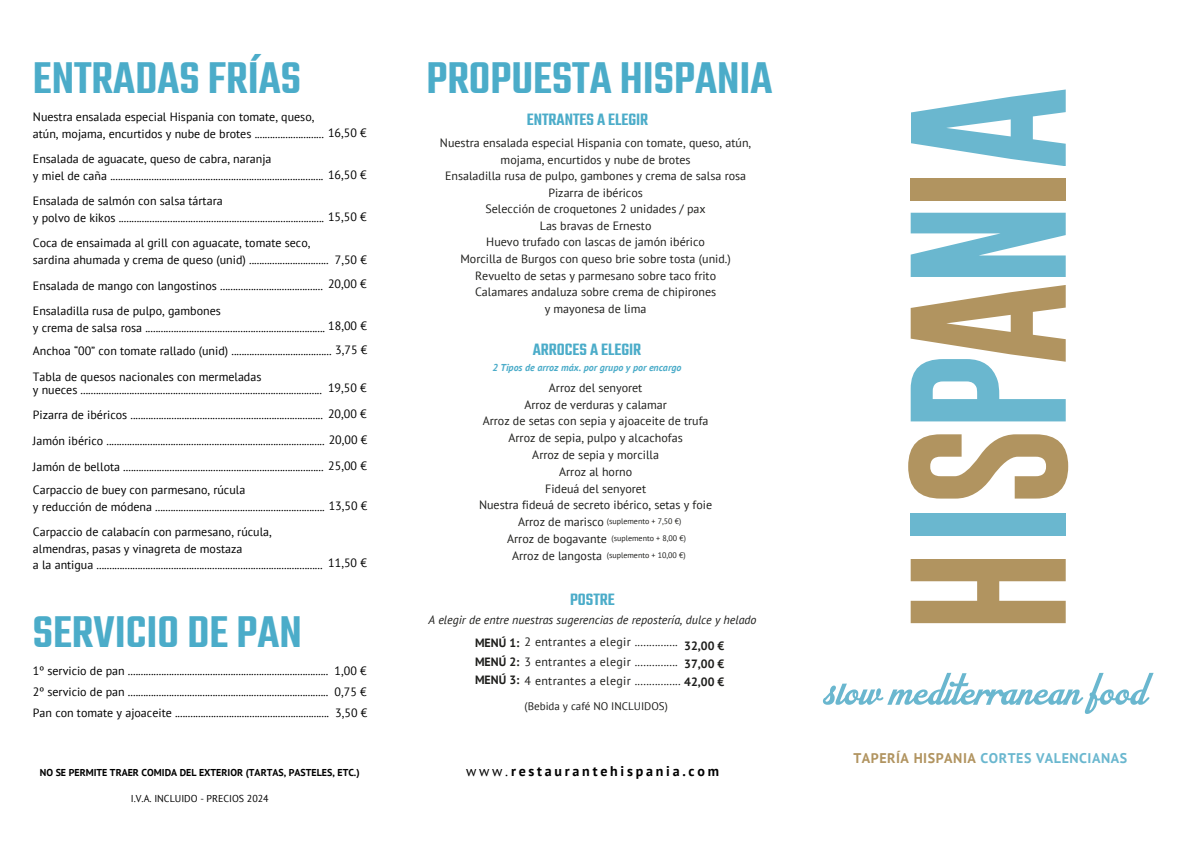
<style>
.page{position:relative;width:1191px;height:843px;background:#fff}
.page>*{position:absolute;margin:0;border:0;box-sizing:border-box;transform-origin:0 0}
.t1{font:700 48px "Kief Tek Semi";color:#4bacc9}
.t2{font:700 17.8px "Kief Tek Semi";color:#4bacc9}
.t3{font:700 14px "PT Sans";letter-spacing:.035em;color:#6ab7cf}
.t4{font:700 14px "PT Sans";letter-spacing:.195em;color:#010101}
.t5{font:12px "PT Sans";color:#000}
.t6{font:12px/16.5px "PT Sans";color:#1e1e1c;text-align:center}
.t7{font:12px/19.5px "PT Sans";letter-spacing:.025em;color:#1e1e1c}
.t8{font:italic 12px "PT Sans";color:#1e1e1c}
.t9{font:700 12px/18px "PT Sans";color:#1e1e1c}
.t10{font:11px "PT Sans";color:#1e1e1c}
.t11{font:700 10px "PT Sans";color:#000}
.t12{font:italic 700 10px "PT Sans";color:#4bacc9}
.t13{font:10px "PT Sans";color:#000}
.t14{font:8px "PT Sans";color:#1e1e1c}
.s1{font-weight:700}
.s2{font-weight:400}
.s3{color:#b19460}
</style>
<div class="page">
<svg style="left:908px;top:434px;width:160px;height:64px"></svg>
<div style="left:910px;top:178px;width:155px;height:22px;background:#b19460"></div>
<div style="left:910px;top:512px;width:155px;height:23px;background:#6ab7cf"></div>
<svg style="left:910px;top:559px;width:155px;height:64px"></svg>
<svg style="left:911px;top:89px;width:154px;height:77px"></svg>
<svg style="left:910px;top:285px;width:155px;height:136px"></svg>
<svg style="left:910px;top:213px;width:155px;height:64px"></svg>
<svg style="left:823px;top:672px;width:330px;height:41px"></svg>
<h1 class="t1" style="left:33px;top:57px;width:269px">ENTRADAS FRÍAS</h1>
<p class="t5" style="left:33px;top:109px;width:283px">Nuestra ensalada especial Hispania con tomate, queso,</p>
<p class="t5" style="left:33px;top:125px;width:335px">atún, mojama, encurtidos y nube de brotes ........................... 16,50 €</p>
<p class="t5" style="left:33px;top:151px;width:240px">Ensalada de aguacate, queso de cabra, naranja</p>
<p class="t5" style="left:33px;top:167px;width:335px">y miel de caña ................................................................................... 16,50 €</p>
<p class="t5" style="left:33px;top:193px;width:191px">Ensalada de salmón con salsa tártara</p>
<p class="t5" style="left:33px;top:209px;width:335px">y polvo de kikos ................................................................................ 15,50 €</p>
<p class="t5" style="left:33px;top:235px;width:279px">Coca de ensaimada al grill con aguacate, tomate seco,</p>
<p class="t5" style="left:33px;top:251px;width:297px">sardina ahumada y crema de queso (unid) ...............................</p>
<p class="t5" style="left:33px;top:277px;width:291px">Ensalada de mango con langostinos ........................................</p>
<p class="t5" style="left:33px;top:303px;width:189px">Ensaladilla rusa de pulpo, gambones</p>
<p class="t5" style="left:33px;top:319px;width:335px">y crema de salsa rosa ...................................................................... 18,00 €</p>
<p class="t5" style="left:33px;top:343px;width:300px">Anchoa “00” con tomate rallado (unid) .......................................</p>
<p class="t5" style="left:33px;top:369px;width:230px">Tabla de quesos nacionales con mermeladas</p>
<p class="t5" style="left:33px;top:381px;width:290px">y nueces ..............................................................................................</p>
<p class="t5" style="left:33px;top:407px;width:291px">Pizarra de ibéricos ...........................................................................</p>
<p class="t5" style="left:33px;top:433px;width:293px">Jamón ibérico .....................................................................................</p>
<p class="t5" style="left:33px;top:458px;width:335px">Jamón de bellota .............................................................................. 25,00 €</p>
<p class="t5" style="left:33px;top:482px;width:214px">Carpaccio de buey con parmesano, rúcula</p>
<p class="t5" style="left:33px;top:498px;width:293px">y reducción de módena ..................................................................</p>
<p class="t5" style="left:33px;top:524px;width:240px">Carpaccio de calabacín con parmesano, rúcula,</p>
<p class="t5" style="left:33px;top:540px;width:211px">almendras, pasas y vinagreta de mostaza</p>
<p class="t5" style="left:33px;top:556px;width:291px">a la antigua ........................................................................................</p>
<p class="t5" style="left:335px;top:251px;width:34px">7,50 €</p>
<p class="t5" style="left:328px;top:276px;width:40px">20,00 €</p>
<h1 class="t5" style="left:335px;top:341px;width:34px">3,75 €</h1>
<p class="t5" style="left:328px;top:380px;width:40px">19,50 €</p>
<p class="t5" style="left:328px;top:405px;width:40px">20,00 €</p>
<p class="t5" style="left:328px;top:431px;width:40px">20,00 €</p>
<p class="t5" style="left:328px;top:497px;width:40px">13,50 €</p>
<p class="t5" style="left:328px;top:554px;width:40px">11,50 €</p>
<p class="t1" style="left:33px;top:611px;width:270px">SERVICIO DE PAN</p>
<p class="t5" style="left:33px;top:662px;width:297px">1º servicio de pan ..............................................................................</p>
<p class="t5" style="left:33px;top:683px;width:297px">2º servicio de pan ..............................................................................</p>
<p class="t5" style="left:33px;top:704px;width:298px">Pan con tomate y ajoaceite ............................................................</p>
<p class="t5" style="left:334px;top:662px;width:34px">1,00 €</p>
<p class="t5" style="left:334px;top:683px;width:34px">0,75 €</p>
<h1 class="t5" style="left:335px;top:705px;width:34px">3,50 €</h1>
<p class="t11" style="left:40px;top:765px;width:321px">NO SE PERMITE TRAER COMIDA DEL EXTERIOR (TARTAS, PASTELES, ETC.)</p>
<p class="t13" style="left:131px;top:791px;width:139px">I.V.A. INCLUIDO - PRECIOS 2024</p>
<p class="t1" style="left:426px;top:57px;width:347px">PROPUESTA HISPANIA</p>
<p class="t2" style="left:526px;top:112px;width:123px">ENTRANTES A ELEGIR</p>
<p class="t6" style="left:440px;top:135px;width:313px">Nuestra ensalada especial Hispania con tomate, queso, atún, mojama, encurtidos y nube de brotes</p>
<p class="t6" style="left:445px;top:168px;width:303px">Ensaladilla rusa de pulpo, gambones y crema de salsa rosa</p>
<p class="t6" style="left:548px;top:184px;width:96px">Pizarra de ibéricos</p>
<p class="t6" style="left:485px;top:201px;width:222px">Selección de croquetones 2 unidades / pax</p>
<p class="t6" style="left:539px;top:217px;width:113px">Las bravas de Ernesto</p>
<p class="t6" style="left:486px;top:234px;width:220px">Huevo trufado con lascas de jamón ibérico</p>
<p class="t6" style="left:460px;top:250px;width:272px">Morcilla de Burgos con queso brie sobre tosta (unid.)</p>
<p class="t6" style="left:475px;top:267px;width:242px">Revuelto de setas y parmesano sobre taco frito</p>
<h2 class="t6" style="left:475px;top:283px;width:243px">Calamares andaluza sobre crema de chipirones</h2>
<p class="t6" style="left:544px;top:300px;width:103px">y mayonesa de lima</p>
<p class="t2" style="left:532px;top:341px;width:110px">ARROCES A ELEGIR</p>
<p class="t12" style="left:492px;top:360px;width:190px">2 Tipos de arroz máx. por grupo y por encargo</p>
<p class="t6" style="left:549px;top:379px;width:95px">Arroz del senyoret</p>
<p class="t6" style="left:524px;top:396px;width:144px">Arroz de verduras y calamar</p>
<p class="t6" style="left:482px;top:412px;width:227px">Arroz de setas con sepia y ajoaceite de trufa</p>
<p class="t6" style="left:508px;top:429px;width:176px">Arroz de sepia, pulpo y alcachofas</p>
<p class="t6" style="left:532px;top:446px;width:128px">Arroz de sepia y morcilla</p>
<p class="t6" style="left:559px;top:463px;width:74px">Arroz al horno</p>
<p class="t6" style="left:545px;top:479px;width:102px">Fideuá del senyoret</p>
<h2 class="t6" style="left:479px;top:496px;width:235px">Nuestra fideuá de secreto ibérico, setas y foie</h2>
<p class="t6" style="left:518px;top:513px;width:157px">Arroz de marisco DDDDDDDD</p>
<h5 class="t6" style="left:507px;top:530px;width:178px">Arroz de bogavante DDDDDDDDD</h5>
<p class="t6" style="left:512px;top:546px;width:168px">Arroz de langosta DDDDDDDDD</p>
<h6 class="t14" style="left:606px;top:516px;width:76px">(suplemento + 7,50 €)</h6>
<p class="t14" style="left:611px;top:532px;width:76px">(suplemento + 8,00 €)</p>
<h4 class="t14" style="left:606px;top:549px;width:80px">(suplemento + 10,00 €)</h4>
<p class="t2" style="left:570px;top:591px;width:46px">POSTRE</p>
<p class="t8" style="left:428px;top:612px;width:329px">A elegir de entre nuestras sugerencias de repostería, dulce y helado</p>
<p class="t7" style="left:475px;top:631px;width:251px"><span class="s1">MENÚ 1:</span> 2 entrantes a elegir ...............<br><span class="s1">MENÚ 2:</span> 3 entrantes a elegir ...............<br><span class="s1">MENÚ 3:</span> 4 entrantes a elegir ................ <span class="s1">42,00 €</span></p>
<p class="t9" style="left:684px;top:636px;width:42px">32,00 €<br>37,00 €</p>
<h2 class="t10" style="left:524px;top:698px;width:145px">(Bebida y café NO INCLUIDOS)</h2>
<p class="t4" style="left:466px;top:762px;width:254px"><span class="s2">www.</span>restaurantehispania.com</p>
<p class="t3" style="left:853px;top:748px;width:275px"><span class="s3">TAPERÍA HISPANIA</span> CORTES VALENCIANAS</p>
</div>
